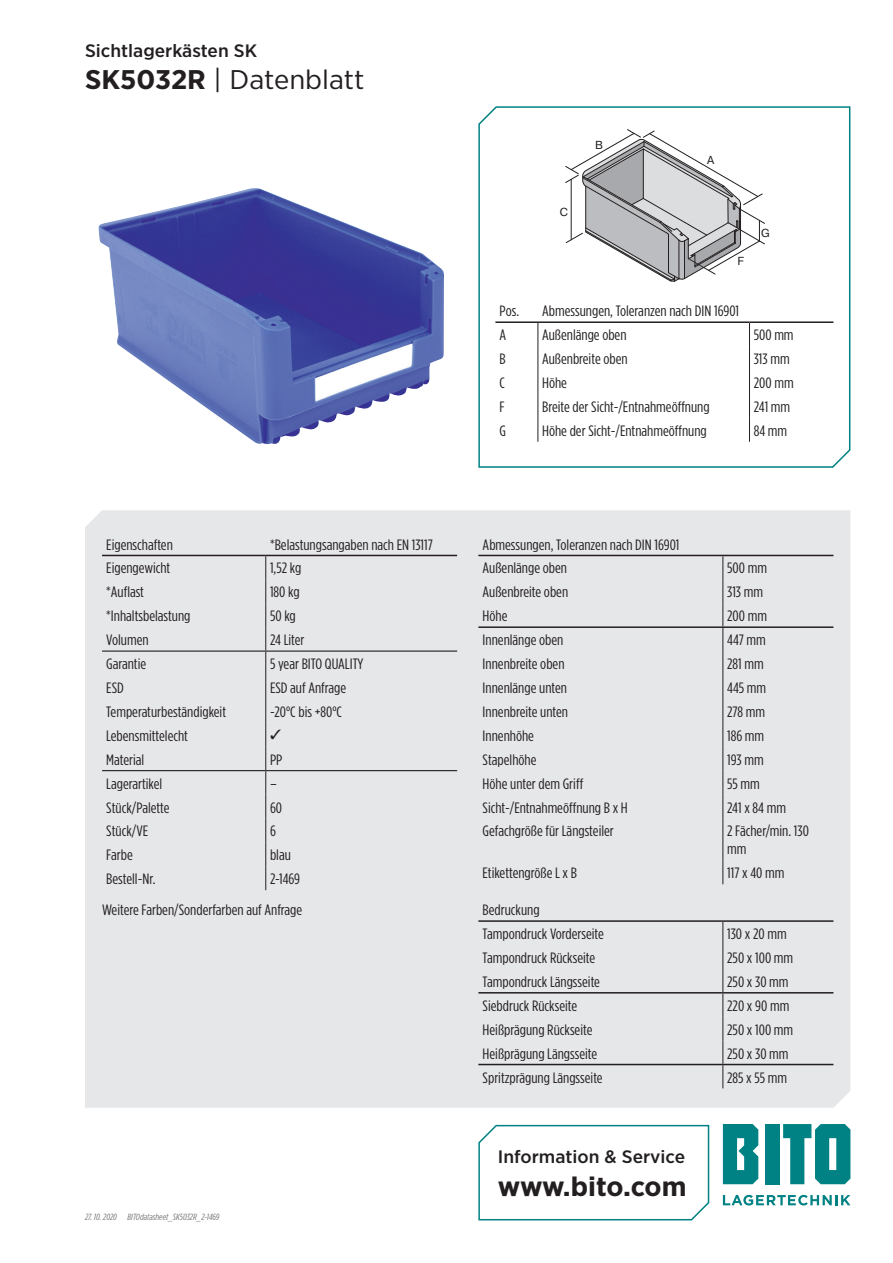
<style>
.page{position:relative;width:893px;height:1263px;background:#fff}
.page>*{position:absolute;margin:0;border:0;box-sizing:border-box;transform-origin:0 0}
.t1{font:27px "Gotham Narrow";color:#231f20;scale:1.1 1}
.t2{font:700 27px "Gotham Narrow";letter-spacing:-.015em;color:#231f20;scale:1.1 1}
.t3{font:500 18px "Gotham Narrow";color:#231f20;scale:1.1 1}
.t4{font:15px/23.9px "Gotham Condensed";color:#231f20;scale:1.1 1}
.t5{font:11.55px "Bito Pragmatica";color:#231f20}
.t6{font:italic 9px "Gotham Condensed";letter-spacing:-.005em;color:#76787b;scale:1.1 1}
.s1{font-weight:700}
</style>
<div class="page">
<div style="left:85px;top:510px;width:765px;height:598px;background:#e6e7e9"></div>
<svg style="left:723px;top:1195px;width:127px;height:10px"></svg>
<div style="left:765px;top:1124px;width:15px;height:60px;background:#008183"></div>
<svg style="left:723px;top:1124px;width:35px;height:60px;background:#1e8f91"></svg>
<svg style="left:783px;top:1124px;width:67px;height:60px"></svg>
<svg style="left:478px;top:1124px;width:232px;height:97px"></svg>
<svg style="left:478px;top:106px;width:373px;height:362px"></svg>
<hr style="left:478px;top:920px;width:245px;height:2px;background:#231f20">
<hr style="left:723px;top:920px;width:110px;height:2px;background:#231f20">
<hr style="left:478px;top:992px;width:245px;height:1px;background:#231f20">
<hr style="left:723px;top:992px;width:110px;height:1px;background:#231f20">
<hr style="left:478px;top:1064px;width:245px;height:1px;background:#231f20">
<hr style="left:723px;top:1064px;width:110px;height:1px;background:#231f20">
<svg style="left:722px;top:922px;width:1px;height:166px"></svg>
<hr style="left:102px;top:555px;width:164px;height:1px;background:#231f20">
<hr style="left:266px;top:555px;width:191px;height:1px;background:#231f20">
<hr style="left:102px;top:650px;width:164px;height:2px;background:#231f20">
<hr style="left:266px;top:650px;width:191px;height:2px;background:#231f20">
<hr style="left:102px;top:770px;width:164px;height:1px;background:#231f20">
<hr style="left:266px;top:770px;width:191px;height:1px;background:#231f20">
<hr style="left:478px;top:555px;width:245px;height:1px;background:#231f20">
<hr style="left:723px;top:555px;width:110px;height:1px;background:#231f20">
<hr style="left:478px;top:626px;width:245px;height:2px;background:#231f20">
<hr style="left:723px;top:626px;width:110px;height:2px;background:#231f20">
<svg style="left:722px;top:556px;width:1px;height:262px"></svg>
<hr style="left:722px;top:818px;width:1px;height:42px;background:#231f20">
<svg style="left:722px;top:860px;width:1px;height:24px"></svg>
<img style="left:98px;top:188px;width:346px;height:257px">
<svg style="left:565px;top:129px;width:200px;height:153px"></svg>
<hr style="left:495px;top:321px;width:43px;height:2px;background:#231f20">
<hr style="left:538px;top:321px;width:211px;height:2px;background:#231f20">
<hr style="left:749px;top:321px;width:84px;height:2px;background:#231f20">
<svg style="left:537px;top:323px;width:1px;height:119px"></svg>
<svg style="left:749px;top:323px;width:1px;height:119px"></svg>
<svg style="left:265px;top:556px;width:16px;height:334px;background:#d8d9da"></svg>
<p class="t3" style="left:85px;top:39px;width:158px">Sichtlagerkästen SK</p>
<h1 class="t1" style="left:85px;top:63px;width:256px"><span class="s1">SK5032R</span> | Datenblatt</h1>
<p class="t4" style="left:106px;top:532px;width:62px">Eigenschaften</p>
<p class="t4" style="left:270px;top:532px;width:150px">*Belastungsangaben nach EN 13117</p>
<p class="t4" style="left:106px;top:556px;width:60px">Eigengewicht</p>
<p class="t4" style="left:270px;top:556px;width:30px">1,52 kg</p>
<p class="t4" style="left:106px;top:580px;width:36px">*Auflast</p>
<p class="t4" style="left:270px;top:580px;width:28px">180 kg</p>
<p class="t4" style="left:106px;top:604px;width:78px">*Inhaltsbelastung</p>
<p class="t4" style="left:270px;top:604px;width:25px">50 kg</p>
<p class="t4" style="left:106px;top:628px;width:40px">Volumen</p>
<p class="t4" style="left:270px;top:628px;width:33px">24 Liter</p>
<p class="t4" style="left:106px;top:652px;width:38px">Garantie</p>
<p class="t4" style="left:270px;top:652px;width:86px">5 year BITO QUALITY</p>
<p class="t4" style="left:106px;top:676px;width:17px">ESD</p>
<p class="t4" style="left:270px;top:676px;width:71px">ESD auf Anfrage</p>
<p class="t4" style="left:106px;top:700px;width:110px">Temperaturbeständigkeit</p>
<p class="t4" style="left:270px;top:700px;width:67px">-20°C bis +80°C</p>
<p class="t4" style="left:106px;top:723px;width:76px">Lebensmittelecht</p>
<p class="t4" style="left:106px;top:747px;width:36px">Material</p>
<p class="t4" style="left:270px;top:747px;width:13px">PP</p>
<p class="t4" style="left:106px;top:771px;width:52px">Lagerartikel</p>
<p class="t4" style="left:270px;top:771px;width:8px">–</p>
<p class="t4" style="left:106px;top:795px;width:59px">Stück/Palette</p>
<p class="t4" style="left:270px;top:795px;width:13px">60</p>
<p class="t4" style="left:106px;top:819px;width:40px">Stück/VE</p>
<p class="t4" style="left:270px;top:819px;width:7px">6</p>
<p class="t4" style="left:106px;top:843px;width:26px">Farbe</p>
<p class="t4" style="left:270px;top:843px;width:20px">blau</p>
<p class="t4" style="left:106px;top:867px;width:46px">Bestell-Nr.</p>
<p class="t4" style="left:270px;top:867px;width:29px">2-1469</p>
<p class="t4" style="left:102px;top:897px;width:184px">Weitere Farben/Sonderfarben auf Anfrage</p>
<p class="t6" style="left:85px;top:1212px;width:31px">27. 10. 2020</p>
<p class="t6" style="left:128px;top:1212px;width:85px">BITOdatasheet_SK5032R_2-1469</p>
<p class="t5" style="left:560px;top:205px;width:10px">C</p>
<p class="t5" style="left:595px;top:138px;width:9px">B</p>
<p class="t5" style="left:707px;top:153px;width:9px">A</p>
<p class="t5" style="left:737px;top:254px;width:8px">F</p>
<p class="t5" style="left:761px;top:226px;width:10px">G</p>
<p class="t4" style="left:500px;top:299px;width:19px">Pos.</p>
<p class="t4" style="left:542px;top:299px;width:180px">Abmessungen, Toleranzen nach DIN 16901</p>
<p class="t4" style="left:500px;top:323px;width:8px">A</p>
<p class="t4" style="left:542px;top:323px;width:78px">Außenlänge oben</p>
<p class="t4" style="left:754px;top:323px;width:38px">500 mm</p>
<p class="t4" style="left:500px;top:347px;width:7px">B</p>
<p class="t4" style="left:542px;top:347px;width:79px">Außenbreite oben</p>
<p class="t4" style="left:754px;top:347px;width:34px">313 mm</p>
<p class="t4" style="left:500px;top:371px;width:6px">C</p>
<p class="t4" style="left:542px;top:371px;width:24px">Höhe</p>
<p class="t4" style="left:754px;top:371px;width:38px">200 mm</p>
<p class="t4" style="left:500px;top:395px;width:6px">F</p>
<p class="t4" style="left:542px;top:395px;width:154px">Breite der Sicht-/Entnahmeöffnung</p>
<p class="t4" style="left:754px;top:395px;width:35px">241 mm</p>
<p class="t4" style="left:500px;top:418px;width:7px">G</p>
<p class="t4" style="left:542px;top:418px;width:151px">Höhe der Sicht-/Entnahmeöffnung</p>
<p class="t4" style="left:754px;top:418px;width:32px">84 mm</p>
<p class="t4" style="left:483px;top:532px;width:180px">Abmessungen, Toleranzen nach DIN 16901<br>Außenlänge oben</p>
<p class="t4" style="left:727px;top:556px;width:38px">500 mm</p>
<p class="t4" style="left:483px;top:580px;width:79px">Außenbreite oben</p>
<p class="t4" style="left:727px;top:580px;width:34px">313 mm</p>
<p class="t4" style="left:483px;top:604px;width:24px">Höhe</p>
<p class="t4" style="left:727px;top:604px;width:38px">200 mm</p>
<p class="t4" style="left:483px;top:628px;width:75px">Innenlänge oben</p>
<p class="t4" style="left:727px;top:628px;width:37px">447 mm</p>
<p class="t4" style="left:483px;top:652px;width:76px">Innenbreite oben</p>
<p class="t4" style="left:727px;top:652px;width:35px">281 mm</p>
<p class="t4" style="left:483px;top:676px;width:78px">Innenlänge unten</p>
<p class="t4" style="left:727px;top:676px;width:37px">445 mm</p>
<p class="t4" style="left:483px;top:700px;width:79px">Innenbreite unten</p>
<p class="t4" style="left:727px;top:700px;width:36px">278 mm</p>
<p class="t4" style="left:483px;top:723px;width:48px">Innenhöhe</p>
<p class="t4" style="left:727px;top:723px;width:35px">186 mm</p>
<p class="t4" style="left:483px;top:747px;width:50px">Stapelhöhe</p>
<p class="t4" style="left:727px;top:747px;width:35px">193 mm</p>
<p class="t4" style="left:483px;top:771px;width:93px">Höhe unter dem Griff</p>
<p class="t4" style="left:727px;top:771px;width:31px">55 mm</p>
<p class="t4" style="left:483px;top:795px;width:134px">Sicht-/Entnahmeöffnung B x H</p>
<p class="t4" style="left:727px;top:795px;width:55px">241 x 84 mm</p>
<p class="t4" style="left:483px;top:819px;width:121px">Gefachgröße für Längsteiler</p>
<p class="t4" style="left:727px;top:822px;width:76px;line-height:18px">2 Fächer/min. 130 mm</p>
<p class="t4" style="left:483px;top:861px;width:87px">Etikettengröße L x B</p>
<p class="t4" style="left:727px;top:861px;width:54px">117 x 40 mm</p>
<p class="t4" style="left:483px;top:898px;width:112px">Bedruckung<br>Tampondruck Vorderseite</p>
<p class="t4" style="left:727px;top:922px;width:56px">130 x 20 mm</p>
<p class="t4" style="left:483px;top:946px;width:104px">Tampondruck Rückseite</p>
<p class="t4" style="left:727px;top:946px;width:62px">250 x 100 mm</p>
<p class="t4" style="left:483px;top:969px;width:108px">Tampondruck Längsseite</p>
<p class="t4" style="left:727px;top:969px;width:57px">250 x 30 mm</p>
<p class="t4" style="left:483px;top:993px;width:88px">Siebdruck Rückseite</p>
<p class="t4" style="left:727px;top:993px;width:58px">220 x 90 mm</p>
<p class="t4" style="left:483px;top:1017px;width:101px">Heißprägung Rückseite</p>
<p class="t4" style="left:727px;top:1017px;width:62px">250 x 100 mm</p>
<p class="t4" style="left:483px;top:1041px;width:106px">Heißprägung Längsseite</p>
<p class="t4" style="left:727px;top:1041px;width:57px">250 x 30 mm</p>
<p class="t4" style="left:483px;top:1065px;width:111px">Spritzprägung Längsseite</p>
<p class="t4" style="left:727px;top:1065px;width:56px">285 x 55 mm</p>
<p class="t3" style="left:498px;top:1145px;width:172px">Information &amp; Service</p>
<h1 class="t2" style="left:498px;top:1169px;width:173px">www.bito.com</h1>
</div>
